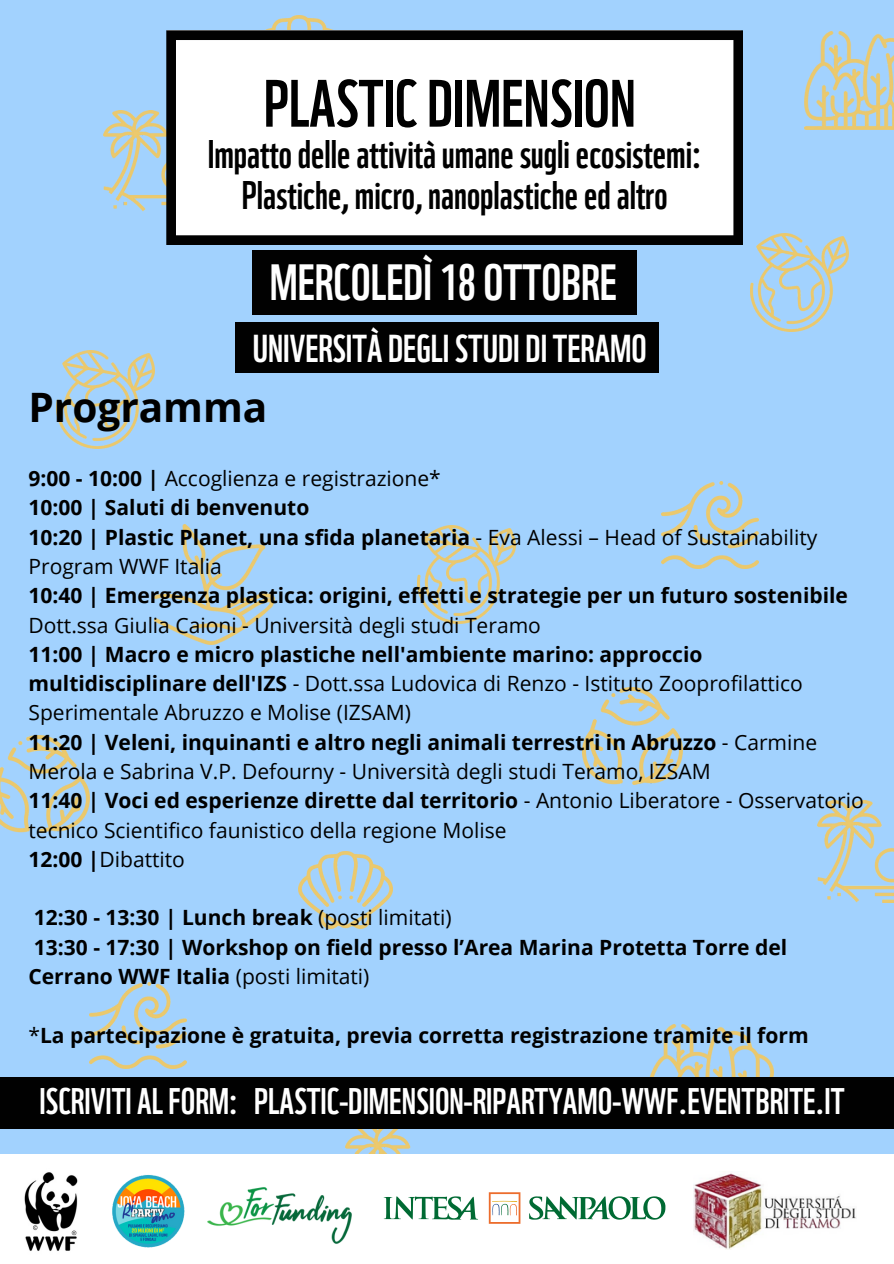
<style>
.page{position:relative;width:894px;height:1264px;background:#fff}
.page>*{position:absolute;margin:0;border:0;box-sizing:border-box;transform-origin:0 0}
.t1{font:64.95px "WWF";color:#000}
.t2{font:49.5px "WWF";color:#fff}
.t3{font:700 40.5px "Open Sans";color:#000}
.t4{font:38.85px/40.5px "WWF";color:#000;text-align:center}
.t5{font:37.8px "WWF";color:#fff}
.t6{font:36px "WWF";color:#fff}
.t7{font:21px/29.2px "Open Sans";color:#000}
.t8{font:700 21px/29.2px "Open Sans";color:#000}
.s1{font-weight:700}
.s2{font-weight:400}
</style>
<div class="page">
<div style="left:0;top:0;width:893px;height:1263px;background:#a2d2fe"></div>
<img style="left:104px;top:110px;width:62px;height:102px">
<img style="left:750px;top:233px;width:98px;height:98px">
<img style="left:89px;top:982px;width:97px;height:86px">
<img style="left:154px;top:524px;width:120px;height:120px">
<img style="left:649px;top:1024px;width:124px;height:53px">
<img style="left:265px;top:15px;width:68px;height:15px">
<img style="left:582px;top:687px;width:100px;height:97px">
<img style="left:345px;top:1128px;width:102px;height:26px">
<img style="left:56px;top:350px;width:98px;height:98px">
<img style="left:661px;top:481px;width:97px;height:87px">
<img style="left:299px;top:851px;width:93px;height:77px">
<img style="left:804px;top:32px;width:89px;height:98px">
<img style="left:0;top:735px;width:89px;height:97px">
<img style="left:817px;top:800px;width:76px;height:102px">
<img style="left:417px;top:525px;width:98px;height:98px">
<div style="left:0;top:1077px;width:893px;height:51px;background:#010101"></div>
<svg style="left:166px;top:30px;width:577px;height:215px;background:#e0e0e0"></svg>
<div style="left:253px;top:250px;width:383px;height:65px;background:#010101"></div>
<div style="left:235px;top:322px;width:424px;height:51px;background:#010101"></div>
<div style="left:0;top:1154px;width:893px;height:109px;background:#fff"></div>
<img style="left:24px;top:1172px;width:54px;height:79px">
<svg style="left:383px;top:1192px;width:282px;height:31px"></svg>
<img style="left:207px;top:1187px;width:145px;height:57px">
<img style="left:112px;top:1175px;width:73px;height:73px">
<img style="left:693px;top:1173px;width:162px;height:76px">
<p class="t1" style="left:264px;top:49px;width:373px">PLASTIC DIMENSION</p>
<p class="t4" style="left:208px;top:130px;width:495px">Impattodelleattivitàumanesugliecosistemi:<br>Plastiche, micro,nanoplasticheedaltro</p>
<p class="t2" style="left:270px;top:241px;width:348px">MERCOLEDÌ18 OTTOBRE</p>
<p class="t5" style="left:253px;top:316px;width:395px">UNIVERSITÀ DEGLISTUDI DITERAMO</p>
<p class="t3" style="left:28px;top:378px;width:240px">Programma</p>
<p class="t7" style="left:28px;top:463px;width:414px"><span class="s1">9:00 - 10:00 |</span> Accoglienza e registrazione*</p>
<p class="t8" style="left:28px;top:492px;width:282px">10:00 | Saluti di benvenuto</p>
<p class="t7" style="left:28px;top:522px;width:790px"><span class="s1">10:20 | Plastic Planet, una sfida planetaria</span> - Eva Alessi – Head of Sustainability<br>Program WWF Italia</p>
<p class="t8" style="left:28px;top:580px;width:820px">10:40 | Emergenza plastica: origini, effetti e strategie per un futuro sostenibile</p>
<p class="t7" style="left:28px;top:609px;width:514px">Dott.ssa Giulia Caioni - Università degli studi Teramo</p>
<p class="t7" style="left:28px;top:639px;width:775px"><span class="s1">11:00 | Macro e micro plastiche nell'ambiente marino: approccio multidisciplinare dell'IZS</span> - Dott.ssa Ludovica di Renzo - Istituto Zooprofilattico<br>Sperimentale Abruzzo e Molise (IZSAM)</p>
<p class="t7" style="left:28px;top:727px;width:790px"><span class="s1">11:20 | Veleni, inquinanti e altro negli animali terrestri in Abruzzo</span> - Carmine<br>Merola e Sabrina V.P. Defourny - Università degli studi Teramo, IZSAM</p>
<p class="t7" style="left:28px;top:785px;width:836px"><span class="s1">11:40 | Voci ed esperienze dirette dal territorio</span> - Antonio Liberatore - Osservatorio tecnico Scientifico faunistico della regione Molise</p>
<p class="t7" style="left:28px;top:844px;width:158px"><span class="s1">12:00 |</span>Dibattito</p>
<p class="t8" style="left:34px;top:902px;width:419px">12:30 - 13:30 | Lunch break <span class="s2">(posti limitati)</span></p>
<p class="t8" style="left:28px;top:932px;width:760px">13:30 - 17:30 | Workshop on field presso l’Area Marina Protetta Torre del<br>Cerrano WWF Italia <span class="s2">(posti limitati)</span></p>
<p class="t8" style="left:28px;top:1019px;width:781px"><span class="s2">*</span>La partecipazione è gratuita, previa corretta registrazione tramite il form</p>
<p class="t6" style="left:39px;top:1071px;width:806px">ISCRIVITI ALFORM: PLASTIC-DIMENSION-RIPARTYAMO-WWF.EVENTBRITE.IT</p>
</div>
